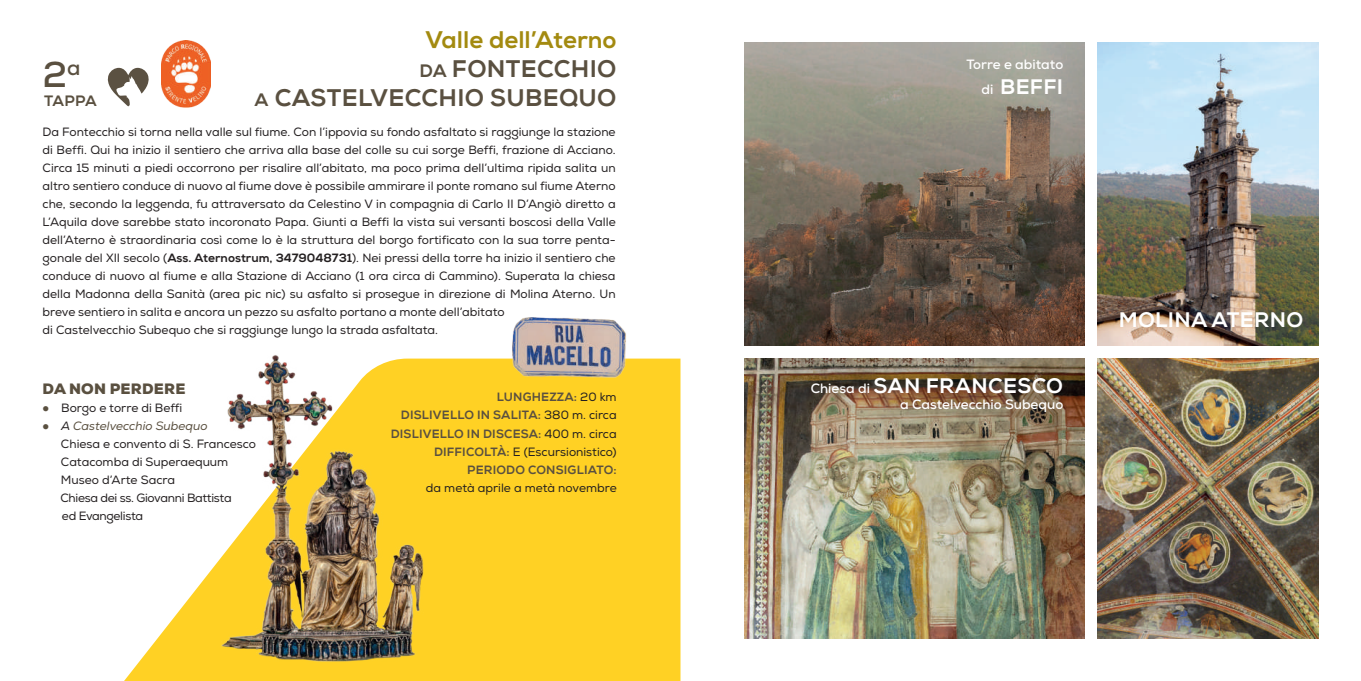
<style>
.page{position:relative;width:1361px;height:681px;background:#fff}
.page>*{position:absolute;margin:0;border:0;box-sizing:border-box;transform-origin:0 0}
.t1{font:700 36px "Nexa";color:#5a5040}
.t2{font:800 24px/28.8px "Nexa";letter-spacing:.015em;color:#5a5040;text-align:right}
.t3{font:800 21px "Nexa";letter-spacing:.015em;color:#fff}
.t4{font:900 15px "Nexa";letter-spacing:.015em;color:#5a5040}
.t5{font:800 15px "Nexa";letter-spacing:-.01em;color:#5a5040}
.t6{font:700 13.5px "Nexa";color:#fff}
.t7{font:12px/18px "Nexa";color:#231f20}
.t8{font:800 12px/18px "Nexa";letter-spacing:.015em;color:#5a5040;text-align:right}
.s1{color:#a38a10}
.s2{font-size:18px}
.s3{font-weight:800}
.s4{color:#5a5040}
.s5{font-style:italic}
.s6{font-style:italic;color:#5a5040}
.s7{font-weight:400;color:#231f20}
.s8{font-weight:700;font-size:13.5px}
</style>
<div class="page">
<svg style="left:125px;top:358px;width:555px;height:322px;fill:#ffd124"></svg>
<img style="left:744px;top:358px;width:340px;height:280px">
<img style="left:744px;top:43px;width:340px;height:302px">
<img style="left:1097px;top:43px;width:221px;height:302px">
<img style="left:200px;top:355px;width:226px;height:320px">
<img style="left:495px;top:317px;width:145px;height:76px">
<img style="left:1097px;top:358px;width:221px;height:280px">
<img style="left:162px;top:41px;width:48px;height:66px">
<svg style="left:107px;top:68px;width:42px;height:39px"></svg>
<h2 class="t2" style="left:254px;top:26px;width:364px"><span class="s1">Valle dell’Aterno<br></span><span class="s2">DA</span> FONTECCHIO<br><span class="s2">A</span> CASTELVECCHIO SUBEQUO</h2>
<p class="t7" style="left:43px;top:123px;width:575px">Da Fontecchio si torna nella valle sul fiume. Con l’ippovia su fondo asfaltato si raggiunge la stazione di Beffi. Qui ha inizio il sentiero che arriva alla base del colle su cui sorge Beffi, frazione di Acciano.<br>Circa 15 minuti a piedi occorrono per risalire all’abitato, ma poco prima dell’ultima ripida salita un altro sentiero conduce di nuovo al fiume dove è possibile ammirare il ponte romano sul fiume Aterno che, secondo la leggenda, fu attraversato da Celestino V in compagnia di Carlo II D’Angiò diretto a L’Aquila dove sarebbe stato incoronato Papa. Giunti a Beffi la vista sui versanti boscosi della Valle dell’Aterno è straordinaria così come lo è la struttura del borgo fortificato con la sua torre penta&shy;gonale del XII secolo (<span class="s3">Ass. Aternostrum, 3479048731</span>). Nei pressi della torre ha inizio il sentiero che conduce di nuovo al fiume e alla Stazione di Acciano (1 ora circa di Cammino). Superata la chiesa della Madonna della Sanità (area pic nic) su asfalto si prosegue in direzione di Molina Aterno. Un breve sentiero in salita e ancora un pezzo su asfalto portano a monte dell’abitato<br>di Castelvecchio Subequo che si raggiunge lungo la strada asfaltata.</p>
<h1 class="t1" style="left:43px;top:51px;width:39px">2<sup>a</sup></h1>
<p class="t5" style="left:44px;top:92px;width:54px">TAPPA</p>
<p class="t4" style="left:43px;top:378px;width:144px">DA NON PERDERE</p>
<p class="t7" style="left:43px;top:398px;width:141px"><span class="s4">●</span> Borgo e torre di Beffi</p>
<p class="t7" style="left:60px;top:416px;width:197px;text-indent:-18px"><span class="s4">●</span> <span class="s5">A</span> <span class="s6">Castelvecchio Subequo<br></span>Chiesa e convento di S. Francesco<br>Catacomba di Superaequum<br>Museo d’Arte Sacra<br>Chiesa dei ss. Giovanni Battista<br>ed Evangelista</p>
<p class="t8" style="left:391px;top:388px;width:227px">LUNGHEZZA: <span class="s7">20 km<br></span>DISLIVELLO IN SALITA: <span class="s7">380 m. circa<br></span>DISLIVELLO IN DISCESA: <span class="s7">400 m. circa<br></span>DIFFICOLTÀ: <span class="s7">E (Escursionistico)<br></span>PERIODO CONSIGLIATO:</p>
<p class="t7" style="left:426px;top:478px;width:192px">da metà aprile a metà novembre</p>
<p class="t6" style="left:966px;top:55px;width:98px">Torre e abitato</p>
<h3 class="t3" style="left:981px;top:74px;width:83px"><span class="s8">di</span> BEFFI</h3>
<h3 class="t3" style="left:811px;top:373px;width:254px"><span class="s8">Chiesa di</span> SAN FRANCESCO</h3>
<p class="t6" style="left:900px;top:396px;width:165px">a Castelvecchio Subequo</p>
<h3 class="t3" style="left:1118px;top:307px;width:186px">MOLINA ATERNO</h3>
</div>
